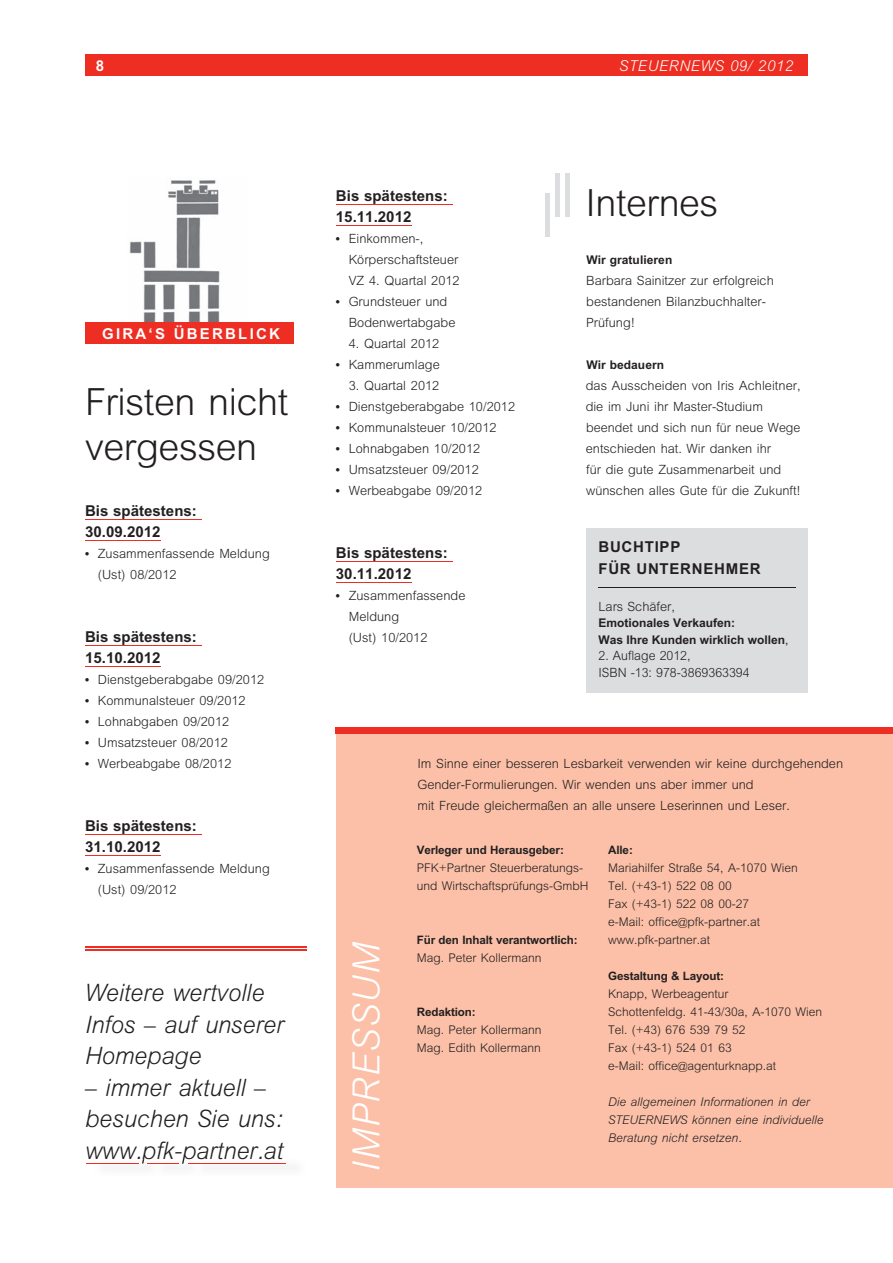
<style>
.page{position:relative;width:893px;height:1263px;background:#fff}
.page>*{position:absolute;margin:0;border:0;box-sizing:border-box;transform-origin:0 0}
.t1{font:300 37.5px/45px "M Arial";letter-spacing:-.01em;color:#231f20}
.t2{font:italic 300 37.5px "M Arial";color:#fff}
.t3{font:italic 300 24px/31.5px "M Arial";color:#231f20}
.t4{font:700 15px/21px "M Arial";letter-spacing:.005em;color:#231f20}
.t5{font:700 15px/21.6px "M Arial";letter-spacing:.05em;color:#231f20}
.t6{font:italic 300 15px "M Arial";letter-spacing:.04em;color:#fff}
.t7{font:700 15px "M Arial";letter-spacing:.15em;color:#fff}
.t8{font:300 12.75px/21px "M Arial";letter-spacing:.005em;color:#231f20}
.t9{font:300 12px/18px "M Arial";color:#231f20}
.t10{font:italic 300 12px/18px "M Arial";color:#231f20}
.t11{font:700 12px/16.5px "M Arial";color:#231f20}
.t12{font:700 11.7px "M Arial";letter-spacing:-.01em;color:#231f20}
.s1{font-weight:700;font-size:12px}
.s2{font-weight:400}
</style>
<div class="page">
<hr style="left:85px;top:519px;width:117px;height:1px;background:#ee2e22">
<hr style="left:85px;top:540px;width:76px;height:1px;background:#ee2e22">
<hr style="left:85px;top:645px;width:117px;height:1px;background:#ee2e22">
<hr style="left:85px;top:666px;width:76px;height:1px;background:#ee2e22">
<hr style="left:85px;top:834px;width:117px;height:1px;background:#ee2e22">
<hr style="left:85px;top:855px;width:76px;height:1px;background:#ee2e22">
<img style="left:128px;top:180px;width:118px;height:143px">
<div style="left:85px;top:54px;width:723px;height:21px;background:#ee2e22"></div>
<div style="left:85px;top:323px;width:208px;height:21px;background:#ee2e22"></div>
<img style="left:142px;top:1159px;width:8px;height:5px">
<hr style="left:87px;top:1163px;width:52px;height:1px;background:#ee2e22">
<img style="left:182px;top:1159px;width:9px;height:5px">
<hr style="left:147px;top:1163px;width:32px;height:1px;background:#ee2e22">
<img style="left:200px;top:1159px;width:94px;height:9px">
<hr style="left:188px;top:1163px;width:98px;height:1px;background:#ee2e22">
<hr style="left:85px;top:946px;width:221px;height:2px;background:#ee2e22">
<hr style="left:85px;top:949px;width:221px;height:2px;background:#ee2e22">
<div style="left:565px;top:173px;width:5px;height:44px;background:#dcdddf"></div>
<div style="left:555px;top:173px;width:5px;height:44px;background:#dcdddf"></div>
<hr style="left:545px;top:193px;width:4px;height:44px;background:#dcdddf">
<hr style="left:336px;top:204px;width:116px;height:1px;background:#ee2e22">
<hr style="left:336px;top:225px;width:75px;height:1px;background:#ee2e22">
<hr style="left:336px;top:561px;width:116px;height:1px;background:#ee2e22">
<hr style="left:336px;top:582px;width:75px;height:1px;background:#ee2e22">
<div style="left:587px;top:528px;width:221px;height:165px;background:#dcdddf"></div>
<hr style="left:598px;top:587px;width:198px;height:1px;background:#231f20">
<div style="left:336px;top:731px;width:556px;height:457px;background:#fbc0a7"></div>
<div style="left:336px;top:728px;width:557px;height:6px;background:#ee2e22"></div>
<p class="t7" style="left:96px;top:57px;width:10px">8</p>
<p class="t6" style="left:619px;top:57px;width:176px">STEUERNEWS 09/ 2012</p>
<p class="t7" style="left:102px;top:325px;width:179px">GIRA‘S ÜBERBLICK</p>
<h1 class="t1" style="left:85px;top:380px;width:205px">Fristen nicht vergessen</h1>
<p class="t4" style="left:85px;top:500px;width:113px">Bis spätestens:<br>30.09.2012</p>
<p class="t8" style="left:98px;top:543px;width:174px;text-indent:-13px"><span class="s1">•</span> Zusammenfassende Meldung (Ust) 08/2012</p>
<p class="t4" style="left:85px;top:626px;width:113px">Bis spätestens:<br>15.10.2012</p>
<p class="t8" style="left:85px;top:669px;width:181px"><span class="s1">•</span> Dienstgeberabgabe 09/2012</p>
<p class="t8" style="left:85px;top:690px;width:162px"><span class="s1">•</span> Kommunalsteuer 09/2012</p>
<p class="t8" style="left:85px;top:711px;width:146px"><span class="s1">•</span> Lohnabgaben 09/2012</p>
<p class="t8" style="left:85px;top:732px;width:144px"><span class="s1">•</span> Umsatzsteuer 08/2012</p>
<p class="t8" style="left:85px;top:753px;width:148px"><span class="s1">•</span> Werbeabgabe 08/2012</p>
<p class="t4" style="left:85px;top:815px;width:113px">Bis spätestens:<br>31.10.2012</p>
<p class="t8" style="left:98px;top:858px;width:174px;text-indent:-13px"><span class="s1">•</span> Zusammenfassende Meldung (Ust) 09/2012</p>
<h2 class="t3" style="left:85px;top:977px;width:200px">Weitere wertvolle<br>Infos – auf unserer<br>Homepage</h2>
<h2 class="t3" style="left:85px;top:1071px;width:200px">– immer aktuell – besuchen Sie uns: www.pfk-partner.at</h2>
<p class="t4" style="left:336px;top:185px;width:113px">Bis spätestens:<br>15.11.2012</p>
<p class="t8" style="left:349px;top:228px;width:113px;text-indent:-13px"><span class="s1">•</span> Einkommen-,<br>Körperschaftsteuer<br>VZ 4. Quartal 2012</p>
<p class="t8" style="left:349px;top:291px;width:108px;text-indent:-13px"><span class="s1">•</span> Grundsteuer und<br>Bodenwertabgabe</p>
<p class="t8" style="left:349px;top:333px;width:92px">4. Quartal 2012</p>
<p class="t8" style="left:336px;top:354px;width:105px"><span class="s1">•</span> Kammerumlage</p>
<p class="t8" style="left:349px;top:375px;width:92px">3. Quartal 2012</p>
<p class="t8" style="left:336px;top:396px;width:181px"><span class="s1">•</span> Dienstgeberabgabe 10/2012</p>
<p class="t8" style="left:336px;top:417px;width:162px"><span class="s1">•</span> Kommunalsteuer 10/2012</p>
<p class="t8" style="left:336px;top:438px;width:146px"><span class="s1">•</span> Lohnabgaben 10/2012</p>
<p class="t8" style="left:336px;top:459px;width:144px"><span class="s1">•</span> Umsatzsteuer 09/2012</p>
<p class="t8" style="left:336px;top:480px;width:148px"><span class="s1">•</span> Werbeabgabe 09/2012</p>
<h1 class="t1" style="left:585px;top:180px;width:134px">Internes</h1>
<p class="t11" style="left:586px;top:251px;width:87px">Wir gratulieren</p>
<p class="t8" style="left:586px;top:270px;width:189px">Barbara Sainitzer zur erfolgreich bestandenen Bilanzbuchhalter-<br>Prüfung!</p>
<p class="t11" style="left:586px;top:356px;width:79px">Wir bedauern</p>
<p class="t8" style="left:586px;top:375px;width:217px">das Ausscheiden von Iris Achleitner, die im Juni ihr Master-Studium beendet und sich nun für neue Wege entschieden hat. Wir danken ihr<br>für die gute Zusammenarbeit und wünschen alles Gute für die Zukunft!</p>
<p class="t5" style="left:598px;top:536px;width:164px">BUCHTIPP<br>FÜR UNTERNEHMER</p>
<p class="t4" style="left:336px;top:542px;width:113px">Bis spätestens:<br>30.11.2012</p>
<p class="t8" style="left:349px;top:585px;width:118px;text-indent:-13px"><span class="s1">•</span> Zusammenfassende<br>Meldung<br>(Ust) 10/2012</p>
<p class="t8" style="left:598px;top:596px;width:78px">Lars Schäfer,</p>
<p class="t11" style="left:598px;top:615px;width:192px">Emotionales Verkaufen:<br>Was Ihre Kunden wirklich wollen<span class="s2">,</span></p>
<p class="t8" style="left:598px;top:647px;width:153px;line-height:16.5px">2. Auflage 2012,<br>ISBN -13: 978-3869363394</p>
<h1 class="t2" style="left:345px;top:1172px;width:231px;rotate:-90deg">IMPRESSUM</h1>
<p class="t8" style="left:417px;top:753px;width:427px">Im Sinne einer besseren Lesbarkeit verwenden wir keine durchgehenden<br>Gender-Formulierungen. Wir wenden uns aber immer und<br>mit Freude gleichermaßen an alle unsere Leserinnen und Leser.</p>
<p class="t12" style="left:417px;top:843px;width:149px">Verleger und Herausgeber:</p>
<p class="t9" style="left:417px;top:858px;width:173px">PFK+Partner Steuerberatungs&shy;und Wirt schaftsprüfungs-GmbH</p>
<p class="t12" style="left:417px;top:933px;width:163px">Für den Inhalt verantwortlich:</p>
<p class="t9" style="left:417px;top:948px;width:126px">Mag. Peter Kollermann</p>
<p class="t12" style="left:417px;top:1005px;width:61px">Redaktion:</p>
<p class="t9" style="left:417px;top:1020px;width:126px">Mag. Peter Kollermann<br>Mag. Edith Kollermann</p>
<p class="t12" style="left:608px;top:843px;width:26px">Alle:</p>
<p class="t9" style="left:608px;top:858px;width:191px">Mariahilfer Straße 54, A-1070 Wien<br>Tel. (+43-1) 522 08 00<br>Fax (+43-1) 522 08 00-27<br>e-Mail: office@pfk-partner.at www.pfk-partner.at</p>
<p class="t12" style="left:608px;top:969px;width:117px">Gestaltung &amp; Layout:</p>
<p class="t9" style="left:608px;top:984px;width:215px">Knapp, Werbeagentur<br>Schottenfeldg. 41-43/30a, A-1070 Wien<br>Tel. (+43) 676 539 79 52<br>Fax (+43-1) 524 01 63<br>e-Mail: office@agenturknapp.at</p>
<p class="t10" style="left:608px;top:1092px;width:217px">Die allgemeinen Informationen in der<br>STEUERNEWS können eine individuelle<br>Beratung nicht ersetzen.</p>
</div>
